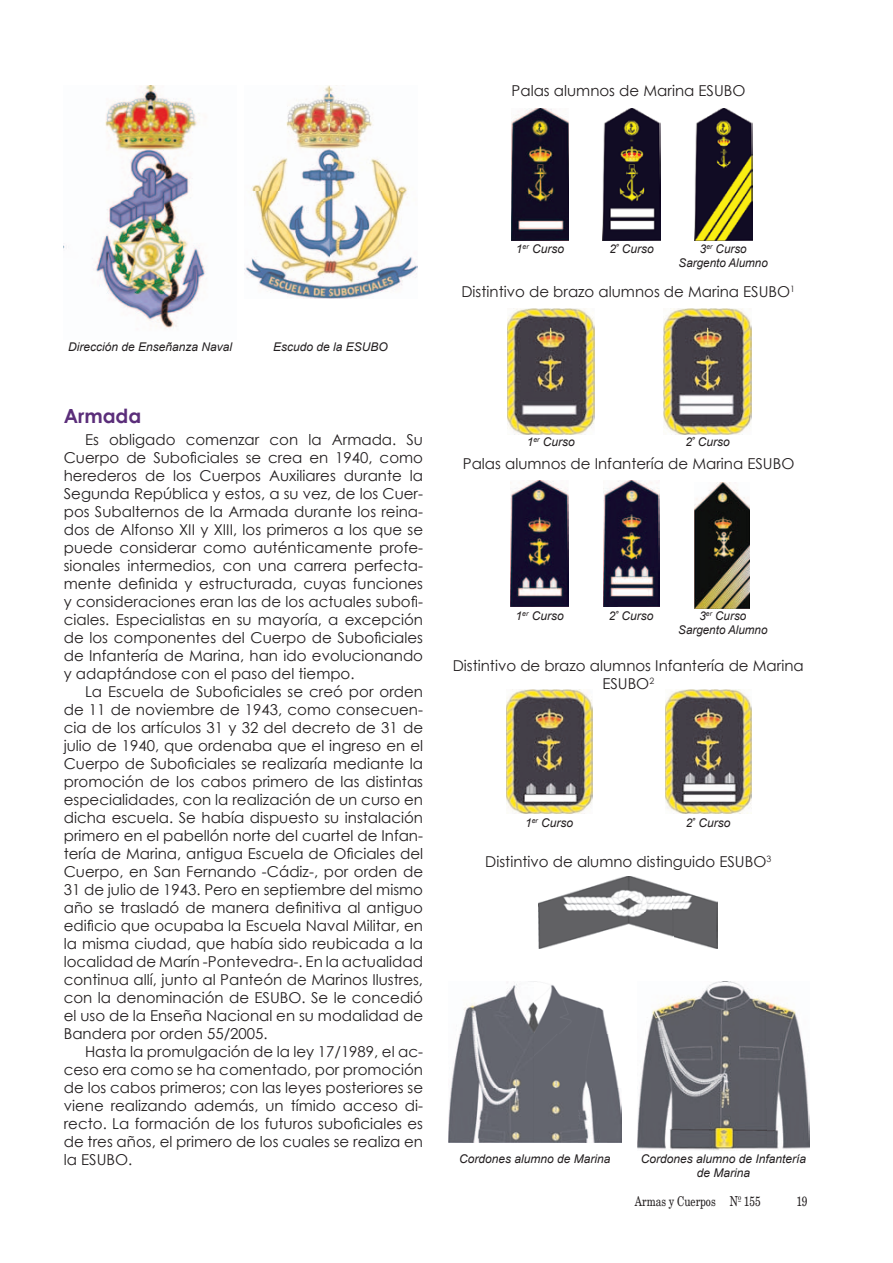
<style>
.page{position:relative;width:893px;height:1263px;background:#fff}
.page>*{position:absolute;margin:0;border:0;box-sizing:border-box;transform-origin:0 0}
.t1{font:700 19.5px "Century Gothic";color:#5b2e7a}
.t2{font:15px/18px "Century Gothic";color:#231f20;text-align:justify}
.t3{font:13.5px "Schoolbook Cond";color:#231f20}
.t4{font:italic 12px/14.4px "Arial";color:#231f20;text-align:center}
</style>
<div class="page">
<img style="left:64px;top:85px;width:142px;height:244px">
<img style="left:511px;top:108px;width:58px;height:133px">
<img style="left:511px;top:481px;width:58px;height:125px">
<img style="left:507px;top:309px;width:88px;height:125px">
<img style="left:506px;top:690px;width:86px;height:123px">
<img style="left:449px;top:981px;width:172px;height:161px">
<img style="left:539px;top:876px;width:179px;height:72px">
<img style="left:603px;top:108px;width:58px;height:133px">
<img style="left:604px;top:481px;width:55px;height:125px">
<img style="left:664px;top:309px;width:87px;height:125px">
<img style="left:665px;top:690px;width:86px;height:123px">
<img style="left:637px;top:981px;width:172px;height:170px">
<img style="left:694px;top:108px;width:58px;height:133px">
<img style="left:695px;top:482px;width:55px;height:126px">
<img style="left:244px;top:85px;width:173px;height:214px">
<p class="t2" style="left:512px;top:82px;width:235px">Palas alumnos de Marina ESUBO</p>
<p class="t4" style="left:68px;top:339px;width:166px">Dirección de Enseñanza Naval</p>
<p class="t4" style="left:273px;top:339px;width:116px">Escudo de la ESUBO</p>
<h1 class="t1" style="left:64px;top:401px;width:79px">Armada</h1>
<p class="t2" style="left:64px;top:431px;width:361px;text-indent:21px">Es obligado comenzar con la Armada. Su Cuerpo de Suboficiales se crea en 1940, como herederos de los Cuerpos Auxiliares durante la Segunda República y estos, a su vez, de los Cuer&shy;pos Subalternos de la Armada durante los reina&shy;dos de Alfonso XII y XIII, los primeros a los que se puede considerar como auténticamente profe&shy;sionales intermedios, con una carrera perfecta&shy;mente definida y estructurada, cuyas funciones y consideraciones eran las de los actuales subofi&shy;ciales. Especialistas en su mayoría, a excepción de los componentes del Cuerpo de Suboficiales de Infantería de Marina, han ido evolucionando y adaptándose con el paso del tiempo.</p>
<p class="t2" style="left:64px;top:683px;width:361px;text-indent:21px">La Escuela de Suboficiales se creó por orden de 11 de noviembre de 1943, como consecuen&shy;cia de los artículos 31 y 32 del decreto de 31 de julio de 1940, que ordenaba que el ingreso en el Cuerpo de Suboficiales se realizaría mediante la promoción de los cabos primero de las distintas especialidades, con la realización de un curso en dicha escuela. Se había dispuesto su instalación primero en el pabellón norte del cuartel de Infan&shy;tería de Marina, antigua Escuela de Oficiales del Cuerpo, en San Fernando -Cádiz-, por orden de 31 de julio de 1943. Pero en septiembre del mismo año se trasladó de manera definitiva al antiguo edificio que ocupaba la Escuela Naval Militar, en la misma ciudad, que había sido reubicada a la localidad de Marín -Pontevedra-. En la actualidad continua allí, junto al Panteón de Marinos Ilustres, con la denominación de ESUBO. Se le concedió el uso de la Enseña Nacional en su modalidad de Bandera por orden 55/2005.</p>
<p class="t2" style="left:64px;top:1043px;width:361px;text-indent:21px">Hasta la promulgación de la ley 17/1989, el ac&shy;ceso era como se ha comentado, por promoción de los cabos primeros; con las leyes posteriores se viene realizando además, un tímido acceso di&shy;recto. La formación de los futuros suboficiales es de tres años, el primero de los cuales se realiza en la ESUBO.</p>
<p class="t4" style="left:516px;top:241px;width:50px">1<sup>er</sup> Curso</p>
<p class="t4" style="left:609px;top:241px;width:46px">2<sup>º</sup> Curso</p>
<p class="t4" style="left:679px;top:241px;width:91px">3<sup>er</sup> Curso<br>Sargento Alumno</p>
<p class="t2" style="left:461px;top:282px;width:335px">Distintivo de brazo alumnos de Marina ESUBO<sup>1</sup></p>
<p class="t4" style="left:527px;top:435px;width:50px">1<sup>er</sup> Curso</p>
<p class="t4" style="left:685px;top:435px;width:46px">2<sup>º</sup> Curso</p>
<p class="t2" style="left:463px;top:454px;width:333px">Palas alumnos de Infantería de Marina ESUBO</p>
<p class="t4" style="left:515px;top:609px;width:50px">1<sup>er</sup> Curso</p>
<p class="t4" style="left:609px;top:609px;width:46px">2<sup>º</sup> Curso</p>
<p class="t4" style="left:678px;top:609px;width:91px">3<sup>er</sup> Curso<br>Sargento Alumno</p>
<p class="t2" style="left:453px;top:656px;width:353px;text-align:center">Distintivo de brazo alumnos Infantería de Marina<br>ESUBO<sup>2</sup></p>
<p class="t4" style="left:525px;top:816px;width:50px">1<sup>er</sup> Curso</p>
<p class="t4" style="left:686px;top:816px;width:46px">2<sup>º</sup> Curso</p>
<p class="t2" style="left:485px;top:852px;width:287px">Distintivo de alumno distinguido ESUBO<sup>3</sup></p>
<p class="t4" style="left:459px;top:1151px;width:153px">Cordones alumno de Marina</p>
<p class="t4" style="left:641px;top:1151px;width:167px">Cordones alumno de Infantería de Marina</p>
<p class="t3" style="left:635px;top:1193px;width:127px">Armas y Cuerpos Nº 155</p>
<p class="t3" style="left:796px;top:1193px;width:13px">19</p>
</div>
